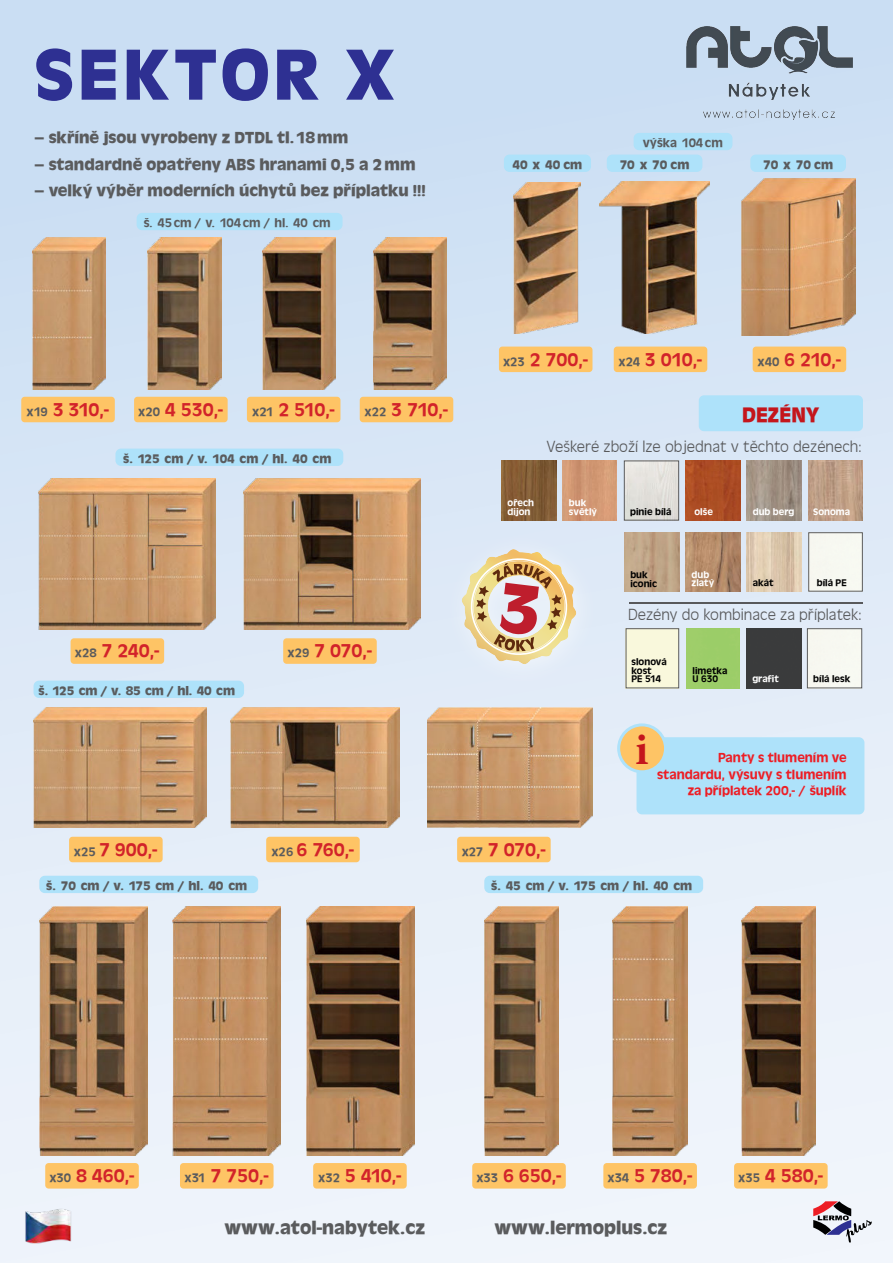
<style>
.page{position:relative;width:893px;height:1263px;background:#fff}
.page>*{position:absolute;margin:0;border:0;box-sizing:border-box;transform-origin:0 0}
.t1{font:700 75px "Antigoni Bd";letter-spacing:.05em;color:#2e3092}
.t2{font:700 45px "Minion Pro";color:#c4161c}
.t3{font:700 21.6px "Antigoni Bd";color:#c4161c}
.t4{font:19.2px "Antigoni Med";color:#d2232a}
.t5{font:700 18.9px "Antigoni Bd";color:#5a5b5d}
.t6{font:18px "Antigoni Med";color:#000}
.t7{font:300 16.65px "Antigoni";color:#58595b}
.t8{font:700 16.5px "Antigoni Bd";color:#5a5b5d}
.t9{font:13.5px/16.2px "Antigoni Med";color:#ed1d24;text-align:right}
.t10{font:700 12.9px "Antigoni Bd";color:#5a5b5d}
.t11{font:12.9px "Antigoni Med";color:#5a5b5d}
.t12{font:9.9px/8.6px "Antigoni Med";color:#000}
.t13{font:9.9px/8.6px "Antigoni Med";color:#fff}
.s1{font-size:12.9px;color:#5a5b5d}
</style>
<div class="page">
<div style="left:0;top:0;width:893px;height:1263px;background:linear-gradient(to bottom,#c8dcf1,#f2f5f9)"></div>
<img style="left:33px;top:238px;width:73px;height:151px">
<img style="left:148px;top:238px;width:73px;height:151px">
<img style="left:263px;top:238px;width:73px;height:151px">
<img style="left:373px;top:238px;width:73px;height:151px">
<div style="left:137px;top:213px;width:206px;height:17px;background:#aee2fa;border-radius:6px"></div>
<img style="left:600px;top:181px;width:109px;height:153px">
<img style="left:514px;top:182px;width:67px;height:152px">
<img style="left:741px;top:179px;width:114px;height:156px">
<div style="left:504px;top:155px;width:87px;height:17px;background:#aee2fa;border-radius:6px"></div>
<div style="left:607px;top:155px;width:95px;height:17px;background:#aee2fa;border-radius:6px"></div>
<div style="left:750px;top:155px;width:96px;height:17px;background:#aee2fa;border-radius:6px"></div>
<div style="left:115px;top:449px;width:228px;height:17px;background:#aee2fa;border-radius:6px"></div>
<img style="left:38px;top:478px;width:178px;height:152px">
<img style="left:243px;top:478px;width:177px;height:152px">
<img style="left:230px;top:707px;width:169px;height:121px">
<img style="left:427px;top:707px;width:166px;height:121px">
<img style="left:34px;top:707px;width:172px;height:121px">
<div style="left:34px;top:681px;width:210px;height:17px;background:#aee2fa;border-radius:6px"></div>
<img style="left:39px;top:906px;width:108px;height:250px">
<img style="left:172px;top:906px;width:108px;height:250px">
<img style="left:306px;top:906px;width:108px;height:250px">
<img style="left:484px;top:906px;width:74px;height:250px">
<img style="left:613px;top:906px;width:74px;height:250px">
<img style="left:742px;top:906px;width:74px;height:250px">
<div style="left:39px;top:876px;width:219px;height:17px;background:#aee2fa;border-radius:6px"></div>
<div style="left:484px;top:876px;width:219px;height:17px;background:#aee2fa;border-radius:6px"></div>
<div style="left:699px;top:395px;width:164px;height:36px;background:#aee2fa;border-radius:5px"></div>
<img style="left:22px;top:1208px;width:53px;height:36px">
<svg style="left:813px;top:1201px;width:59px;height:41px"></svg>
<div style="left:442px;top:530px;width:159px;height:159px;background:#e0eaf7"></div>
<svg style="left:462px;top:549px;width:114px;height:115px"></svg>
<div style="left:634px;top:133px;width:98px;height:17px;background:#aee2fa;border-radius:6px"></div>
<hr style="left:629px;top:602px;width:234px;height:2px;background:#58595b">
<img style="left:562px;top:461px;width:55px;height:59px">
<img style="left:626px;top:463px;width:51px;height:55px">
<div style="left:624px;top:461px;width:55px;height:59px;border:1px solid #5a5b5d"></div>
<img style="left:685px;top:461px;width:55px;height:59px">
<div style="left:810px;top:534px;width:50px;height:55px;background:#f7f8f1"></div>
<div style="left:808px;top:532px;width:54px;height:59px;border:1px solid #5a5b5d"></div>
<img style="left:808px;top:461px;width:55px;height:59px">
<img style="left:686px;top:532px;width:54px;height:60px">
<img style="left:502px;top:461px;width:54px;height:59px">
<img style="left:747px;top:532px;width:54px;height:60px">
<img style="left:747px;top:461px;width:54px;height:59px">
<div style="left:687px;top:628px;width:53px;height:60px;background:#9ccd68"></div>
<div style="left:746px;top:628px;width:55px;height:60px;background:#3a3b3c"></div>
<div style="left:809px;top:630px;width:51px;height:56px;background:#f7f8f1"></div>
<div style="left:807px;top:628px;width:55px;height:60px;border:1px solid #5a5b5d"></div>
<div style="left:628px;top:630px;width:49px;height:56px;background:#f9f8dc"></div>
<div style="left:626px;top:628px;width:53px;height:60px;border:1px solid #5a5b5d"></div>
<img style="left:624px;top:532px;width:55px;height:60px">
<div style="left:21px;top:397px;width:94px;height:25px;background:#fec465;border-radius:3px"></div>
<div style="left:71px;top:638px;width:93px;height:26px;background:#fec465;border-radius:3px"></div>
<div style="left:283px;top:638px;width:94px;height:26px;background:#fec465;border-radius:3px"></div>
<div style="left:457px;top:837px;width:94px;height:25px;background:#fec465;border-radius:3px"></div>
<div style="left:266px;top:837px;width:94px;height:25px;background:#fec465;border-radius:3px"></div>
<div style="left:69px;top:837px;width:94px;height:25px;background:#fec465;border-radius:3px"></div>
<div style="left:45px;top:1163px;width:94px;height:25px;background:#fec465;border-radius:3px"></div>
<div style="left:180px;top:1163px;width:94px;height:25px;background:#fec465;border-radius:3px"></div>
<div style="left:313px;top:1163px;width:94px;height:25px;background:#fec465;border-radius:3px"></div>
<div style="left:472px;top:1163px;width:94px;height:25px;background:#fec465;border-radius:3px"></div>
<div style="left:603px;top:1163px;width:94px;height:25px;background:#fec465;border-radius:3px"></div>
<div style="left:734px;top:1163px;width:94px;height:25px;background:#fec465;border-radius:3px"></div>
<div style="left:134px;top:397px;width:94px;height:25px;background:#fec465;border-radius:3px"></div>
<div style="left:247px;top:397px;width:93px;height:25px;background:#fec465;border-radius:3px"></div>
<div style="left:360px;top:397px;width:93px;height:25px;background:#fec465;border-radius:3px"></div>
<div style="left:499px;top:347px;width:93px;height:25px;background:#fec465;border-radius:3px"></div>
<div style="left:614px;top:347px;width:93px;height:25px;background:#fec465;border-radius:3px"></div>
<div style="left:753px;top:347px;width:93px;height:25px;background:#fec465;border-radius:3px"></div>
<div style="left:636px;top:737px;width:228px;height:77px;background:#aee2fa;border-radius:6px"></div>
<div style="left:619px;top:725px;width:46px;height:47px;background:#fec465;border-radius:50%"></div>
<div style="left:617px;top:723px;width:50px;height:50px;border:3px solid #aee2fa;border-radius:50%"></div>
<img style="left:686px;top:26px;width:166px;height:94px">
<h1 class="t1" style="left:34px;top:25px;width:362px">SEKTOR X</h1>
<p class="t8" style="left:34px;top:127px;width:316px">– skříně jsou vyrobeny z DTDL tl. 18 mm</p>
<p class="t8" style="left:34px;top:153px;width:383px">– standardně opatřeny ABS hranami 0,5 a 2 mm</p>
<p class="t8" style="left:34px;top:180px;width:393px">– velký výběr moderních úchytů bez příplatku !!!</p>
<p class="t11" style="left:144px;top:214px;width:189px">š. 45 cm / v. 104 cm / hl. 40 cm</p>
<p class="t4" style="left:27px;top:397px;width:84px"><span class="s1">x19</span> 3 310,-</p>
<p class="t4" style="left:138px;top:397px;width:86px"><span class="s1">x20</span> 4 530,-</p>
<p class="t4" style="left:252px;top:397px;width:84px"><span class="s1">x21</span> 2 510,-</p>
<p class="t4" style="left:365px;top:397px;width:85px"><span class="s1">x22</span> 3 710,-</p>
<p class="t10" style="left:123px;top:450px;width:210px">š. 125 cm / v. 104 cm / hl. 40 cm</p>
<p class="t4" style="left:75px;top:638px;width:86px"><span class="s1">x28</span> 7 240,-</p>
<p class="t4" style="left:288px;top:638px;width:86px"><span class="s1">x29</span> 7 070,-</p>
<p class="t10" style="left:39px;top:682px;width:198px">š. 125 cm / v. 85 cm / hl. 40 cm</p>
<p class="t11" style="left:643px;top:134px;width:82px">výška 104 cm</p>
<p class="t10" style="left:512px;top:156px;width:71px">40 x 40 cm</p>
<p class="t10" style="left:620px;top:156px;width:71px">70 x 70 cm</p>
<p class="t10" style="left:763px;top:156px;width:71px">70 x 70 cm</p>
<p class="t4" style="left:503px;top:346px;width:86px"><span class="s1">x23</span> 2 700,-</p>
<p class="t4" style="left:619px;top:346px;width:85px"><span class="s1">x24</span> 3 010,-</p>
<p class="t4" style="left:757px;top:346px;width:85px"><span class="s1">x40</span> 6 210,-</p>
<p class="t3" style="left:742px;top:401px;width:79px">DEZÉNY</p>
<p class="t7" style="left:547px;top:436px;width:317px">Veškeré zboží lze objednat v těchto dezénech:</p>
<p class="t13" style="left:508px;top:498px;width:28px">ořech dijon</p>
<p class="t13" style="left:569px;top:498px;width:30px">buk světlý</p>
<p class="t12" style="left:630px;top:506px;width:43px">pinie bílá</p>
<p class="t13" style="left:694px;top:506px;width:20px">olše</p>
<p class="t13" style="left:753px;top:506px;width:43px">dub berg</p>
<p class="t13" style="left:813px;top:506px;width:38px">Sonoma</p>
<p class="t12" style="left:630px;top:569px;width:28px">buk iconic</p>
<p class="t13" style="left:692px;top:569px;width:24px">dub zlatý</p>
<p class="t12" style="left:753px;top:578px;width:22px">akát</p>
<p class="t12" style="left:817px;top:578px;width:31px">bílá PE</p>
<p class="t7" style="left:628px;top:603px;width:235px">Dezény do kombinace za příplatek:</p>
<p class="t12" style="left:632px;top:657px;width:37px">slonová kost<br>PE 514</p>
<p class="t12" style="left:693px;top:666px;width:36px">limetka<br>U 630</p>
<p class="t13" style="left:752px;top:674px;width:28px">grafit</p>
<p class="t12" style="left:813px;top:674px;width:39px">bílá lesk</p>
<h2 class="t2" style="left:635px;top:722px;width:15px">i</h2>
<p class="t6" style="left:641px;top:735px;width:6px">;</p>
<p class="t9" style="left:657px;top:749px;width:191px">Panty s tlumením ve standardu, výsuvy s tlumením za příplatek 200,- / šuplík</p>
<p class="t4" style="left:74px;top:837px;width:85px"><span class="s1">x25</span> 7 900,-</p>
<p class="t4" style="left:271px;top:837px;width:84px"><span class="s1">x26</span> 6 760,-</p>
<p class="t4" style="left:462px;top:837px;width:85px"><span class="s1">x27</span> 7 070,-</p>
<p class="t10" style="left:46px;top:877px;width:203px">š. 70 cm / v. 175 cm / hl. 40 cm</p>
<p class="t10" style="left:491px;top:877px;width:203px">š. 45 cm / v. 175 cm / hl. 40 cm</p>
<p class="t4" style="left:49px;top:1163px;width:86px"><span class="s1">x30</span> 8 460,-</p>
<p class="t4" style="left:184px;top:1163px;width:86px"><span class="s1">x31</span> 7 750,-</p>
<p class="t4" style="left:318px;top:1163px;width:85px"><span class="s1">x32</span> 5 410,-</p>
<p class="t4" style="left:476px;top:1163px;width:86px"><span class="s1">x33</span> 6 650,-</p>
<p class="t4" style="left:608px;top:1163px;width:86px"><span class="s1">x34</span> 5 780,-</p>
<p class="t4" style="left:738px;top:1163px;width:86px"><span class="s1">x35</span> 4 580,-</p>
<p class="t5" style="left:224px;top:1215px;width:202px">www.atol-nabytek.cz</p>
<p class="t5" style="left:494px;top:1215px;width:174px">www.lermoplus.cz</p>
</div>
